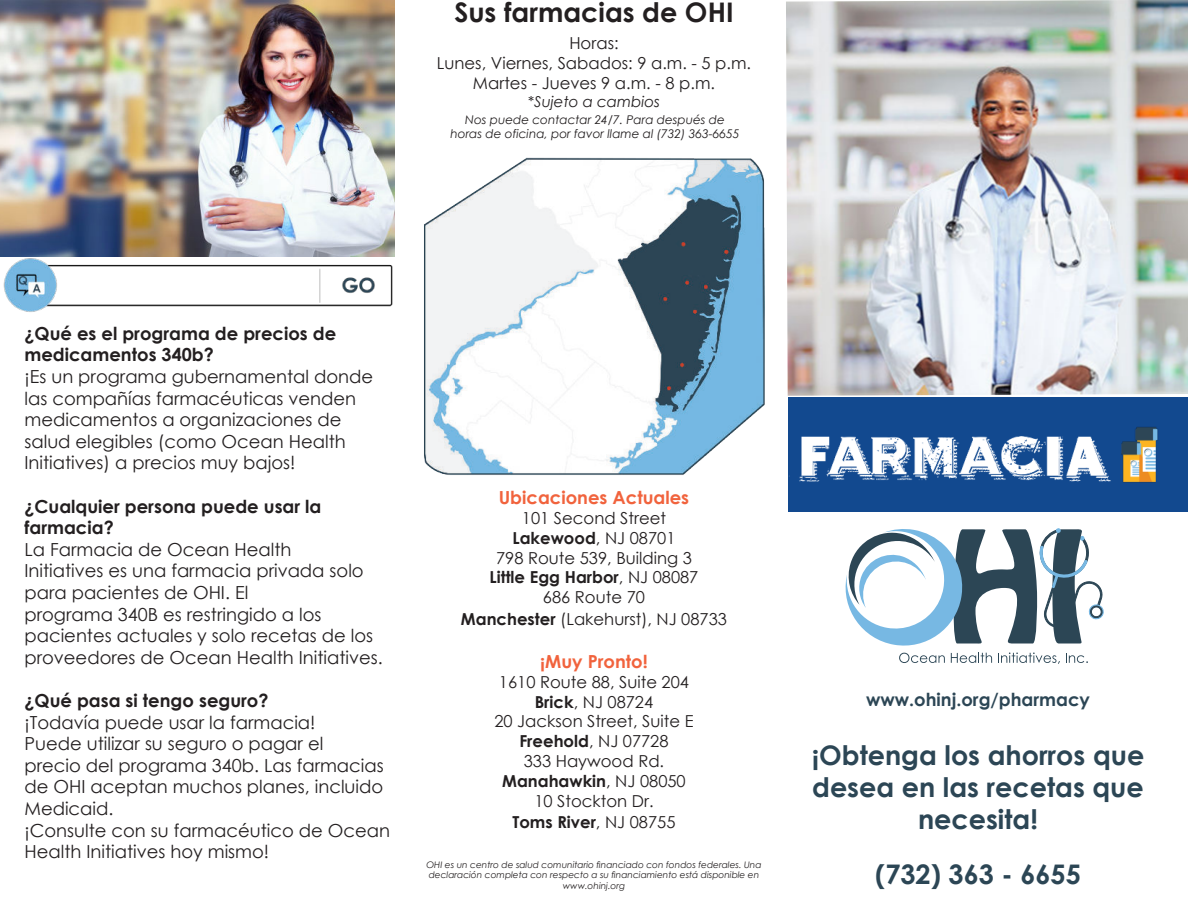
<style>
.page{position:relative;width:1188px;height:918px;background:#fff}
.page>*{position:absolute;margin:0;border:0;box-sizing:border-box;transform-origin:0 0}
.t1{font:700 27px/32.4px "Century Gothic";color:#2c4655;text-align:center}
.t2{font:700 27px "Century Gothic";color:#231f20}
.t3{font:18px/21.6px "Century Gothic";color:#231f20}
.t4{font:700 18px/21.6px "Century Gothic";color:#231f20}
.t5{font:700 18px "Century Gothic";color:#f1633d}
.t6{font:700 18px "Century Gothic";color:#2c4655}
.t7{font:16.5px/19.8px "Century Gothic";color:#231f20;text-align:center}
.t8{font:700 16.5px "Century Gothic";color:#231f20}
.t9{font:italic 15px "Century Gothic";color:#231f20}
.t10{font:italic 12px/14.4px "Century Gothic";color:#221e1f;text-align:center}
.t11{font:italic 9px/10.8px "Century Gothic";color:#231f20;text-align:center}
.s1{font-weight:700}
.s2{font-weight:400}
</style>
<div class="page">
<img style="left:786px;top:0;width:402px;height:396px">
<div style="left:789px;top:397px;width:399px;height:115px;background:#12498f"></div>
<img style="left:1123px;top:427px;width:35px;height:56px">
<img style="left:788px;top:425px;width:335px;height:59px">
<svg style="left:846px;top:528px;width:258px;height:136px"></svg>
<img style="left:424px;top:157px;width:341px;height:318px">
<img style="left:0;top:0;width:395px;height:256px">
<img style="left:3px;top:258px;width:390px;height:54px">
<h1 class="t2" style="left:454px;top:0;width:281px">Sus farmacias de OHI</h1>
<p class="t7" style="left:437px;top:35px;width:316px">Horas:<br>Lunes, Viernes, Sabados: 9 a.m. - 5 p.m.<br>Martes - Jueves 9 a.m. - 8 p.m.</p>
<p class="t9" style="left:528px;top:95px;width:134px">*Sujeto a cambios</p>
<p class="t10" style="left:451px;top:112px;width:290px">Nos puede contactar 24/7. Para después de horas de oficina, por favor llame al (732) 363-6655</p>
<p class="t4" style="left:24px;top:323px;width:313px">¿Qué es el programa de precios de medicamentos 340b?</p>
<p class="t3" style="left:24px;top:367px;width:350px">¡Es un programa gubernamental donde las compañías farmacéuticas venden medicamentos a organizaciones de salud elegibles (como Ocean Health Initiatives) a precios muy bajos!</p>
<p class="t4" style="left:24px;top:496px;width:298px">¿Cualquier persona puede usar la farmacia?</p>
<p class="t3" style="left:24px;top:540px;width:360px">La Farmacia de Ocean Health<br>Initiatives es una farmacia privada solo para pacientes de OHI. El<br>programa 340B es restringido a los pacientes actuales y solo recetas de los proveedores de Ocean Health Initiatives.</p>
<p class="t4" style="left:24px;top:691px;width:246px">¿Qué pasa si tengo seguro?</p>
<p class="t3" style="left:24px;top:713px;width:367px">¡Todavía puede usar la farmacia!<br>Puede utilizar su seguro o pagar el<br>precio del programa 340b. Las farmacias de OHI aceptan muchos planes, incluido<br>Medicaid.<br>¡Consulte con su farmacéutico de Ocean<br>Health Initiatives hoy mismo!</p>
<p class="t5" style="left:499px;top:489px;width:192px">Ubicaciones Actuales</p>
<p class="t7" style="left:490px;top:509px;width:210px">101 Second Street<br><span class="s1">Lakewood</span>, NJ 08701<br>798 Route 539, Building 3<br><span class="s1">Little Egg Harbor</span>, NJ 08087<br>686 Route 70</p>
<p class="t7" style="left:461px;top:610px;width:268px"><span class="s1">Manchester</span> (Lakehurst), NJ 08733</p>
<p class="t5" style="left:540px;top:653px;width:109px">¡Muy Pronto!</p>
<p class="t7" style="left:494px;top:673px;width:201px">1610 Route 88, Suite 204<br><span class="s1">Brick</span>, NJ 08724<br>20 Jackson Street, Suite E<br><span class="s1">Freehold</span>, NJ 07728<br>333 Haywood Rd.<br><span class="s1">Manahawkin</span>, NJ 08050<br>10 Stockton Dr.</p>
<p class="t8" style="left:512px;top:815px;width:165px">Toms River<span class="s2">, NJ 08755</span></p>
<p class="t11" style="left:426px;top:859px;width:337px">OHI es un centro de salud comunitario financiado con fondos federales. Una declaración completa con respecto a su financiamiento está disponible en www.ohinj.org</p>
<p class="t6" style="left:866px;top:691px;width:225px">www.ohinj.org/pharmacy</p>
<h1 class="t1" style="left:812px;top:740px;width:334px">¡Obtenga los ahorros que desea en las recetas que necesita!</h1>
<h1 class="t1" style="left:875px;top:860px;width:207px">(732) 363 - 6655</h1>
</div>
